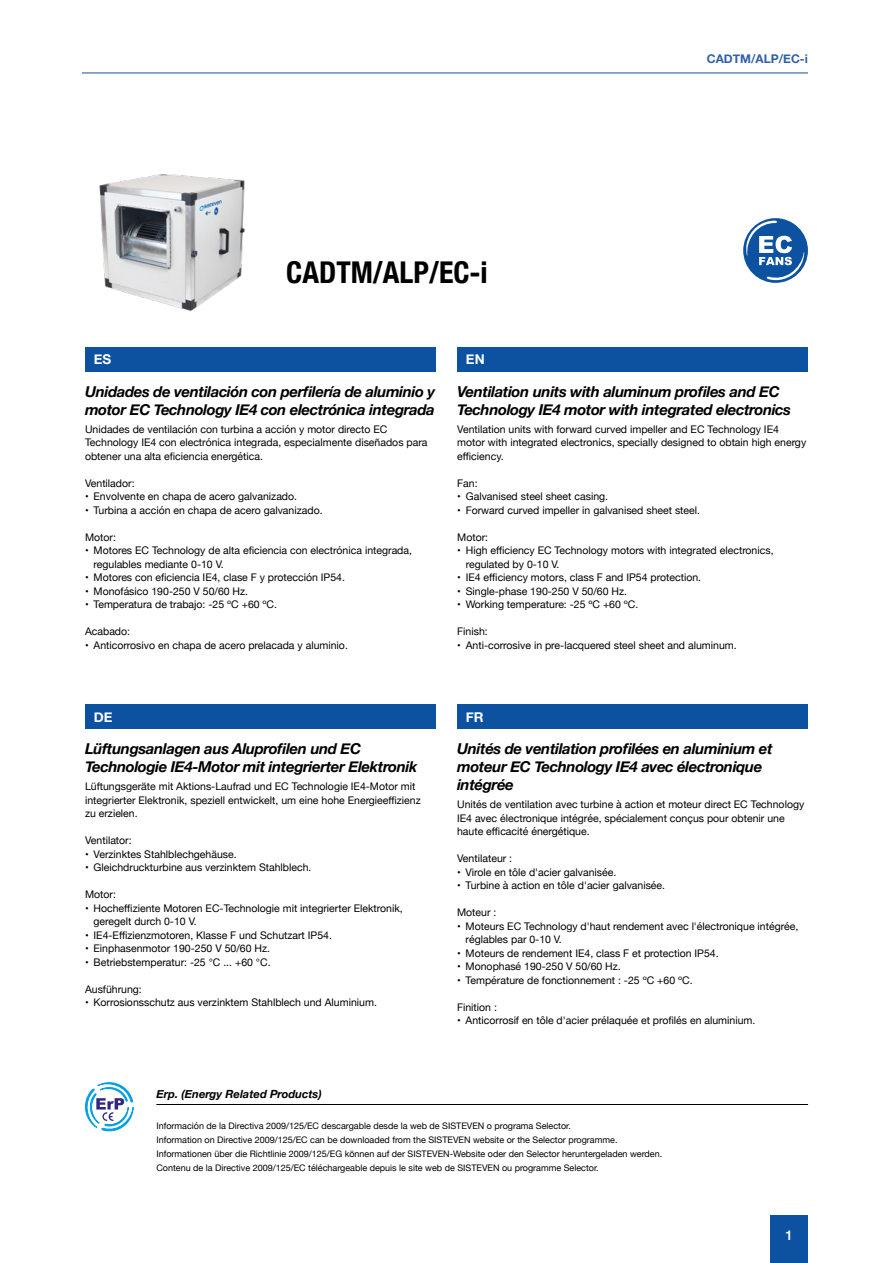
<style>
.page{position:relative;width:893px;height:1263px;background:#fff}
.page>*{position:absolute;margin:0;border:0;box-sizing:border-box;transform-origin:0 0}
.t1{font:700 condensed 30px "Helvetica Neue";color:#000}
.t2{font:italic 700 15px/18px "Helvetica Neue";letter-spacing:-.025em;color:#000}
.t3{font:700 13.5px "Helvetica Neue";color:#fff}
.t4{font:500 13.5px "Helvetica Neue";color:#fff}
.t5{font:700 12px "Helvetica Neue";color:#305faa}
.t6{font:italic 700 11.25px "Helvetica Neue";color:#000}
.t7{font:10.5px/13.5px "Helvetica Neue";color:#000}
.t8{font:9px/14px "Helvetica Neue";color:#000}
</style>
<div class="page">
<div style="left:771px;top:1215px;width:37px;height:48px;background:#0d52a0"></div>
<hr style="left:82px;top:73px;width:726px;height:1px;background:#0d52a0">
<svg style="left:743px;top:218px;width:65px;height:65px"></svg>
<svg style="left:746px;top:220px;width:58px;height:60px"></svg>
<svg style="left:85px;top:1082px;width:49px;height:50px"></svg>
<hr style="left:156px;top:1104px;width:652px;height:1px;background:#000">
<div style="left:85px;top:347px;width:351px;height:25px;background:#0d52a0"></div>
<div style="left:457px;top:347px;width:351px;height:25px;background:#0d52a0"></div>
<div style="left:85px;top:704px;width:351px;height:25px;background:#0d52a0"></div>
<div style="left:457px;top:704px;width:351px;height:25px;background:#0d52a0"></div>
<img style="left:99px;top:174px;width:147px;height:138px">
<h1 class="t1" style="left:286px;top:247px;width:203px">CADTM/ALP/EC-i</h1>
<p class="t5" style="left:707px;top:49px;width:103px">CADTM/ALP/EC-i</p>
<p class="t3" style="left:94px;top:349px;width:19px">ES</p>
<h2 class="t2" style="left:85px;top:383px;width:352px">Unidades de ventilación con perfilería de aluminio y motor EC Technology IE4 con electrónica integrada</h2>
<p class="t7" style="left:85px;top:423px;width:344px">Unidades de ventilación con turbina a acción y motor directo EC<br>Technology IE4 con electrónica integrada, especialmente diseñados para obtener una alta eficiencia energética.</p>
<p class="t7" style="left:85px;top:477px;width:51px">Ventilador:</p>
<p class="t7" style="left:85px;top:490px;width:214px">• Envolvente en chapa de acero galvanizado.</p>
<p class="t7" style="left:85px;top:504px;width:239px">• Turbina a acción en chapa de acero galvanizado.</p>
<p class="t7" style="left:85px;top:531px;width:32px">Motor:</p>
<p class="t7" style="left:94px;top:544px;width:320px;text-indent:-9px">• Motores EC Technology de alta eficiencia con electrónica integrada, regulables mediante 0-10 V.</p>
<p class="t7" style="left:85px;top:571px;width:261px">• Motores con eficiencia IE4, clase F y protección IP54.</p>
<p class="t7" style="left:85px;top:585px;width:165px">• Monofásico 190-250 V 50/60 Hz.</p>
<p class="t7" style="left:85px;top:598px;width:194px">• Temperatura de trabajo: -25 ºC +60 ºC.</p>
<p class="t7" style="left:85px;top:625px;width:47px">Acabado:</p>
<p class="t7" style="left:85px;top:639px;width:264px">• Anticorrosivo en chapa de acero prelacada y aluminio.</p>
<p class="t3" style="left:466px;top:349px;width:20px">EN</p>
<h2 class="t2" style="left:457px;top:383px;width:335px">Ventilation units with aluminum profiles and EC<br>Technology IE4 motor with integrated electronics</h2>
<p class="t7" style="left:457px;top:423px;width:350px">Ventilation units with forward curved impeller and EC Technology IE4 motor with integrated electronics, specially designed to obtain high energy efficiency.</p>
<p class="t7" style="left:457px;top:477px;width:22px">Fan:</p>
<p class="t7" style="left:457px;top:490px;width:152px">• Galvanised steel sheet casing.</p>
<p class="t7" style="left:457px;top:504px;width:244px">• Forward curved impeller in galvanised sheet steel.</p>
<p class="t7" style="left:457px;top:531px;width:32px">Motor:</p>
<p class="t7" style="left:466px;top:544px;width:309px;text-indent:-9px">• High efficiency EC Technology motors with integrated electronics, regulated by 0-10 V.</p>
<p class="t7" style="left:457px;top:571px;width:245px">• IE4 efficiency motors, class F and IP54 protection.</p>
<p class="t7" style="left:457px;top:585px;width:171px">• Single-phase 190-250 V 50/60 Hz.</p>
<p class="t7" style="left:457px;top:598px;width:183px">• Working temperature: -25 ºC +60 ºC.</p>
<p class="t7" style="left:457px;top:625px;width:32px">Finish:</p>
<p class="t7" style="left:457px;top:639px;width:281px">• Anti-corrosive in pre-lacquered steel sheet and aluminum.</p>
<p class="t3" style="left:94px;top:706px;width:20px">DE</p>
<h2 class="t2" style="left:85px;top:740px;width:334px">Lüftungsanlagen aus Aluprofilen und EC<br>Technologie IE4-Motor mit integrierter Elektronik</h2>
<p class="t7" style="left:85px;top:780px;width:337px">Lüftungsgeräte mit Aktions-Laufrad und EC Technologie IE4-Motor mit integrierter Elektronik, speziell entwickelt, um eine hohe Energieeffizienz zu erzielen.</p>
<p class="t7" style="left:85px;top:834px;width:48px">Ventilator:</p>
<p class="t7" style="left:85px;top:848px;width:153px">• Verzinktes Stahlblechgehäuse.</p>
<p class="t7" style="left:85px;top:861px;width:228px">• Gleichdruckturbine aus verzinktem Stahlblech.</p>
<p class="t7" style="left:85px;top:888px;width:32px">Motor:</p>
<p class="t7" style="left:94px;top:902px;width:311px;text-indent:-9px">• Hocheffiziente Motoren EC-Technologie mit integrierter Elektronik, geregelt durch 0-10 V.</p>
<p class="t7" style="left:85px;top:929px;width:248px">• IE4-Effizienzmotoren, Klasse F und Schutzart IP54.</p>
<p class="t7" style="left:85px;top:942px;width:186px">• Einphasenmotor 190-250 V 50/60 Hz.</p>
<p class="t7" style="left:85px;top:956px;width:187px">• Betriebstemperatur: -25 °C ... +60 °C.</p>
<p class="t7" style="left:85px;top:983px;width:58px">Ausführung:</p>
<p class="t7" style="left:85px;top:996px;width:293px">• Korrosionsschutz aus verzinktem Stahlblech und Aluminium.</p>
<p class="t3" style="left:466px;top:706px;width:19px">FR</p>
<h2 class="t2" style="left:457px;top:740px;width:317px">Unités de ventilation profilées en aluminium et moteur EC Technology IE4 avec électronique intégrée</h2>
<p class="t7" style="left:457px;top:798px;width:349px">Unités de ventilation avec turbine à action et moteur direct EC Technology<br>IE4 avec électronique intégrée, spécialement conçus pour obtenir une haute efficacité énergétique.</p>
<p class="t7" style="left:457px;top:852px;width:57px">Ventilateur :</p>
<p class="t7" style="left:457px;top:866px;width:161px">• Virole en tôle d'acier galvanisée.</p>
<p class="t7" style="left:457px;top:879px;width:210px">• Turbine à action en tôle d'acier galvanisée.</p>
<p class="t7" style="left:457px;top:906px;width:41px">Moteur :</p>
<p class="t7" style="left:466px;top:920px;width:334px;text-indent:-9px">• Moteurs EC Technology d'haut rendement avec l'électronique intégrée, réglables par 0‐10 V.</p>
<p class="t7" style="left:457px;top:947px;width:263px">• Moteurs de rendement IE4, class F et protection IP54.</p>
<p class="t7" style="left:457px;top:960px;width:165px">• Monophasé 190-250 V 50/60 Hz.</p>
<p class="t7" style="left:457px;top:974px;width:237px">• Température de fonctionnement : -25 ºC +60 ºC.</p>
<p class="t7" style="left:457px;top:1001px;width:41px">Finition :</p>
<p class="t7" style="left:457px;top:1014px;width:300px">• Anticorrosif en tôle d'acier prélaquée et profilés en aluminium.</p>
<p class="t6" style="left:156px;top:1085px;width:167px">Erp. (Energy Related Products)</p>
<p class="t8" style="left:156px;top:1119px;width:507px">Información de la Directiva 2009/125/EC descargable desde la web de SISTEVEN o programa Selector.<br>Information on Directive 2009/125/EC can be downloaded from the SISTEVEN website or the Selector programme.<br>Informationen über die Richtlinie 2009/125/EG können auf der SISTEVEN-Website oder den Selector heruntergeladen werden.<br>Contenu de la Directive 2009/125/EC téléchargeable depuis le site web de SISTEVEN ou programme Selector.</p>
<p class="t4" style="left:785px;top:1224px;width:9px">1</p>
</div>
